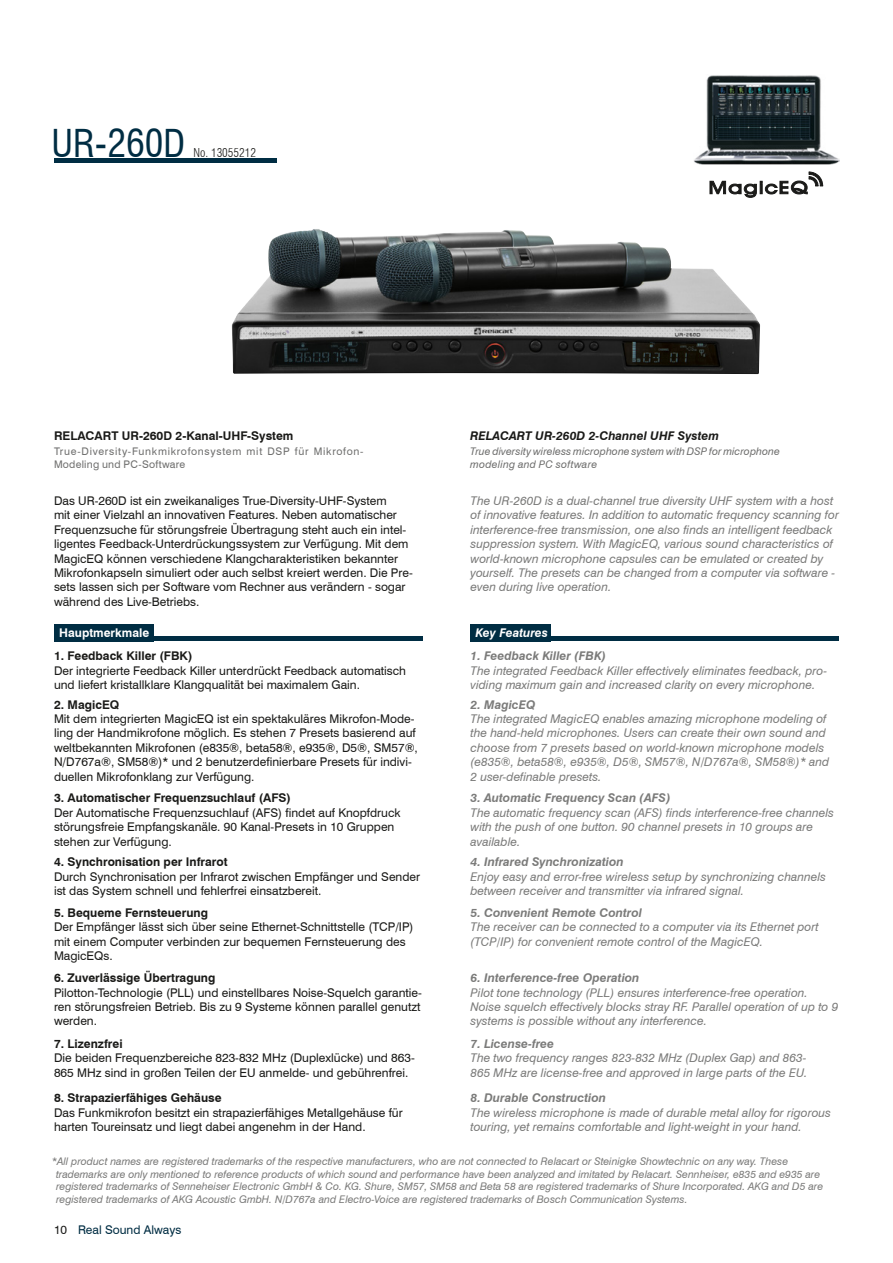
<style>
.page{position:relative;width:893px;height:1263px;background:#fff}
.page>*{position:absolute;margin:0;border:0;box-sizing:border-box;transform-origin:0 0}
.t1{font:condensed 37.5px "Swiss 721 BT";color:#002d43}
.t2{font:12px/14.4px "Swiss 721 BT";color:#1a1a18}
.t3{font:italic 12px/14.4px "Swiss 721 BT";color:#7b7b7a}
.t4{font:700 12px "Swiss 721 BT";color:#1a1a18}
.t5{font:italic 700 12px "Swiss 721 BT";color:#7b7b7a}
.t6{font:italic 700 12px "Swiss 721 BT";color:#1a1a18}
.t7{font:12px "Swiss 721 BT";color:#002d43}
.t8{font:700 12px "Swiss 721 BT";color:#fff}
.t9{font:300 condensed 12px "Swiss 721 BT";color:#1a1a18}
.t10{font:italic 700 12px "Swiss 721 BT";color:#fff}
.t11{font:italic 10.5px/12.6px "Swiss 721 BT";color:#7b7b7a}
.t12{font:italic 10.5px/12.6px "Swiss 721 BT";letter-spacing:.005em;color:#6f6f6e}
.t13{font:10.5px/12.6px "Swiss 721 BT";letter-spacing:.065em;color:#6f6f6e}
</style>
<div class="page">
<hr style="left:54px;top:637px;width:368px;height:4px;background:#002d43">
<hr style="left:470px;top:637px;width:369px;height:4px;background:#002d43">
<div style="left:54px;top:624px;width:99px;height:17px;background:#002d43"></div>
<div style="left:470px;top:624px;width:81px;height:17px;background:#002d43"></div>
<hr style="left:54px;top:159px;width:223px;height:4px;background:#002d43">
<img style="left:232px;top:229px;width:528px;height:145px">
<img style="left:694px;top:75px;width:145px;height:90px">
<svg style="left:709px;top:171px;width:115px;height:27px"></svg>
<h1 class="t1" style="left:51px;top:120px;width:135px">UR-260D</h1>
<p class="t9" style="left:193px;top:145px;width:64px">No. 13055212</p>
<p class="t4" style="left:54px;top:428px;width:241px">RELACART UR-260D 2-Kanal-UHF-System</p>
<p class="t13" style="left:54px;top:445px;width:311px">True-Diversity-Funkmikrofonsystem mit DSP für Mikrofon-<br>Modeling und PC-Software</p>
<p class="t2" style="left:54px;top:493px;width:360px">Das UR-260D ist ein zweikanaliges True-Diversity-UHF-System<br>mit einer Vielzahl an innovativen Features. Neben automatischer Frequenzsuche für störungsfreie Übertragung steht auch ein intel&shy;ligentes Feedback-Unterdrückungssystem zur Verfügung. Mit dem MagicEQ können verschiedene Klangcharakteristiken bekannter Mikrofonkapseln simuliert oder auch selbst kreiert werden. Die Pre&shy;sets lassen sich per Software vom Rechner aus verändern - sogar während des Live-Betriebs.</p>
<p class="t6" style="left:470px;top:428px;width:250px">RELACART UR-260D 2-Channel UHF System</p>
<p class="t12" style="left:470px;top:445px;width:311px">True diversity wireless microphone system with DSP for microphone modeling and PC software</p>
<p class="t3" style="left:470px;top:493px;width:370px">The UR-260D is a dual-channel true diversity UHF system with a host of innovative features. In addition to automatic frequency scanning for interference-free transmission, one also finds an intelligent feedback suppression system. With MagicEQ, various sound characteristics of world-known microphone capsules can be emulated or created by yourself. The presets can be changed from a computer via software - even during live operation.</p>
<p class="t8" style="left:59px;top:625px;width:92px">Hauptmerkmale</p>
<p class="t10" style="left:476px;top:625px;width:74px">Key Features</p>
<p class="t4" style="left:54px;top:649px;width:140px">1. Feedback Killer (FBK)</p>
<p class="t2" style="left:54px;top:663px;width:354px">Der integrierte Feedback Killer unterdrückt Feedback automatisch und liefert kristallklare Klangqualität bei maximalem Gain.</p>
<p class="t4" style="left:54px;top:697px;width:67px">2. MagicEQ</p>
<p class="t2" style="left:54px;top:711px;width:365px">Mit dem integrierten MagicEQ ist ein spektakuläres Mikrofon-Mode&shy;ling der Handmikrofone möglich. Es stehen 7 Presets basierend auf weltbekannten Mikrofonen (e835®, beta58®, e935®, D5®, SM57®, N/D767a®, SM58®)* und 2 benutzerdefinierbare Presets für indivi&shy;duellen Mikrofonklang zur Verfügung.</p>
<p class="t5" style="left:470px;top:649px;width:137px">1. Feedback Killer (FBK)</p>
<p class="t3" style="left:470px;top:663px;width:358px">The integrated Feedback Killer effectively eliminates feedback, pro&shy;viding maximum gain and increased clarity on every microphone.</p>
<p class="t5" style="left:470px;top:697px;width:66px">2. MagicEQ</p>
<p class="t3" style="left:470px;top:711px;width:360px">The integrated MagicEQ enables amazing microphone modeling of the hand-held microphones. Users can create their own sound and choose from 7 presets based on world-known microphone models (e835®, beta58®, e935®, D5®, SM57®, N/D767a®, SM58®)* and 2 user-definable presets.</p>
<p class="t4" style="left:54px;top:791px;width:239px">3. Automatischer Frequenzsuchlauf (AFS)</p>
<p class="t2" style="left:54px;top:805px;width:348px">Der Automatische Frequenzsuchlauf (AFS) findet auf Knopfdruck störungsfreie Empfangskanäle. 90 Kanal-Presets in 10 Gruppen stehen zur Verfügung.</p>
<p class="t4" style="left:54px;top:855px;width:175px">4. Synchronisation per Infrarot</p>
<p class="t2" style="left:54px;top:869px;width:368px">Durch Synchronisation per Infrarot zwischen Empfänger und Sender ist das System schnell und fehlerfrei einsatzbereit.</p>
<p class="t4" style="left:54px;top:905px;width:156px">5. Bequeme Fernsteuerung</p>
<p class="t2" style="left:54px;top:920px;width:361px">Der Empfänger lässt sich über seine Ethernet-Schnittstelle (TCP/IP) mit einem Computer verbinden zur bequemen Fernsteuerung des<br>MagicEQs.</p>
<p class="t4" style="left:54px;top:970px;width:163px">6. Zuverlässige Übertragung</p>
<p class="t2" style="left:54px;top:985px;width:369px;text-align:justify">Pilotton-Technologie (PLL) und einstellbares Noise-Squelch garantie&shy;ren störungsfreien Betrieb. Bis zu 9 Systeme können parallel genutzt werden.</p>
<p class="t4" style="left:54px;top:1036px;width:70px">7. Lizenzfrei</p>
<p class="t2" style="left:54px;top:1051px;width:362px">Die beiden Frequenzbereiche 823-832 MHz (Duplexlücke) und 863-<br>865 MHz sind in großen Teilen der EU anmelde- und gebührenfrei.</p>
<p class="t4" style="left:54px;top:1091px;width:169px">8. Strapazierfähiges Gehäuse</p>
<p class="t2" style="left:54px;top:1105px;width:350px">Das Funkmikrofon besitzt ein strapazierfähiges Metallgehäuse für harten Toureinsatz und liegt dabei angenehm in der Hand.</p>
<p class="t5" style="left:470px;top:791px;width:201px">3. Automatic Frequency Scan (AFS)</p>
<p class="t3" style="left:470px;top:805px;width:365px">The automatic frequency scan (AFS) finds interference-free channels with the push of one button. 90 channel presets in 10 groups are available.</p>
<p class="t5" style="left:470px;top:855px;width:155px">4. Infrared Synchronization</p>
<p class="t3" style="left:470px;top:869px;width:357px">Enjoy easy and error-free wireless setup by synchronizing channels between receiver and transmitter via infrared signal.</p>
<p class="t5" style="left:470px;top:905px;width:173px">5. Convenient Remote Control</p>
<p class="t3" style="left:470px;top:920px;width:350px">The receiver can be connected to a computer via its Ethernet port (TCP/IP) for convenient remote control of the MagicEQ.</p>
<p class="t5" style="left:470px;top:970px;width:170px">6. Interference-free Operation</p>
<p class="t3" style="left:470px;top:985px;width:369px">Pilot tone technology (PLL) ensures interference-free operation.<br>Noise squelch effectively blocks stray RF. Parallel operation of up to 9 systems is possible without any interference.</p>
<p class="t5" style="left:470px;top:1036px;width:85px">7. License-free</p>
<p class="t3" style="left:470px;top:1051px;width:338px">The two frequency ranges 823-832 MHz (Duplex Gap) and 863-<br>865 MHz are license-free and approved in large parts of the EU.</p>
<p class="t5" style="left:470px;top:1091px;width:137px">8. Durable Construction</p>
<p class="t3" style="left:470px;top:1105px;width:362px">The wireless microphone is made of durable metal alloy for rigorous touring, yet remains comfortable and light-weight in your hand.</p>
<p class="t11" style="left:56px;top:1155px;width:769px;text-indent:-4px">*All product names are registered trademarks of the respective manufacturers, who are not connected to Relacart or Steinigke Showtechnic on any way. These trademarks are only mentioned to reference products of which sound and performance have been analyzed and imitated by Relacart. Sennheiser, e835 and e935 are registered trademarks of Senneheiser Electronic GmbH &amp; Co. KG. Shure, SM57, SM58 and Beta 58 are registered trademarks of Shure Incorporated. AKG and D5 are registered trademarks of AKG Acoustic GmbH. N/D767a and Electro-Voice are registered trademarks of Bosch Communication Systems.</p>
<p class="t2" style="left:54px;top:1222px;width:15px">10</p>
<p class="t7" style="left:78px;top:1222px;width:105px">Real Sound Always</p>
</div>
